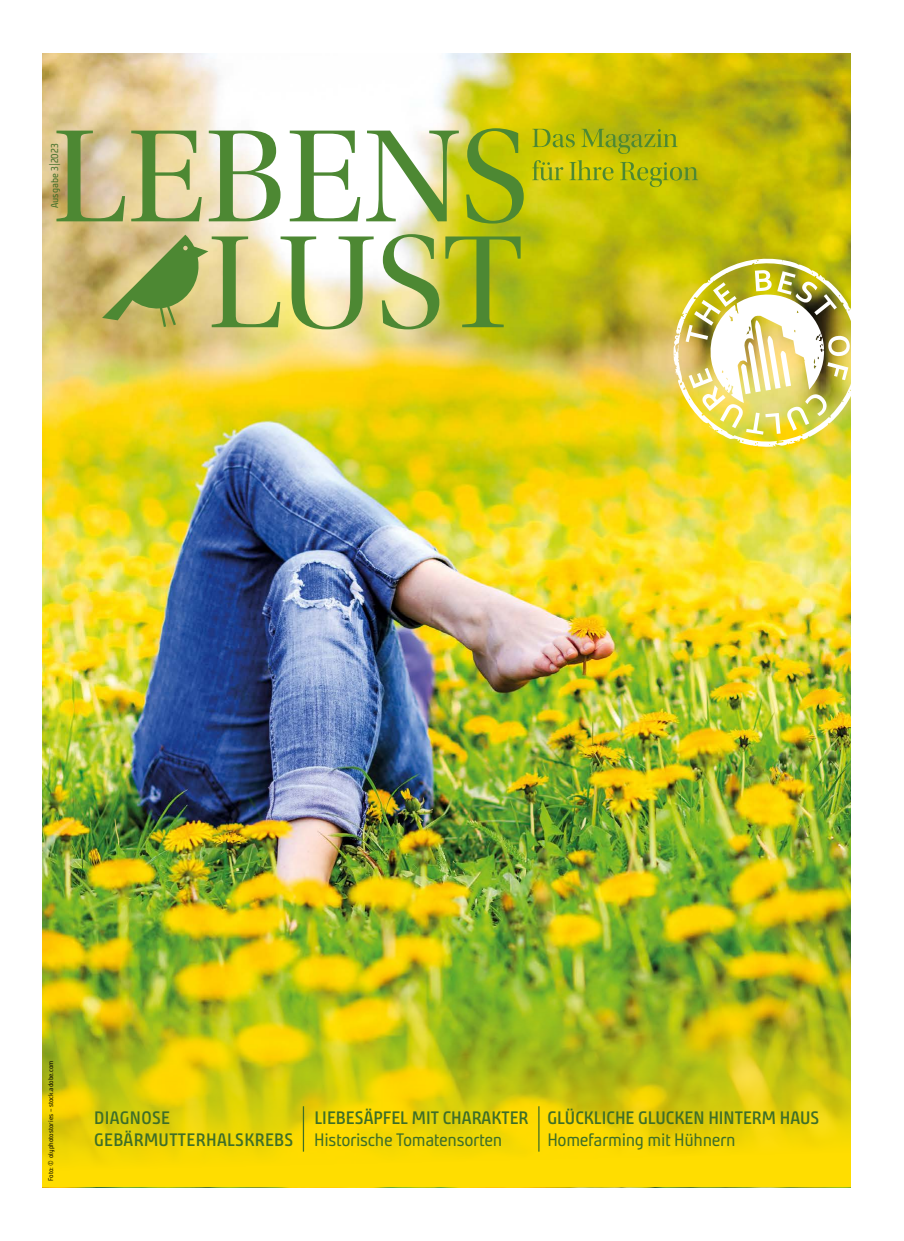
<style>
.page{position:relative;width:904px;height:1241px;background:#fff}
.page>*{position:absolute;margin:0;border:0;box-sizing:border-box;transform-origin:0 0}
.t1{font:700 18px "Bunday Clean Se";color:#3e6e28}
.t2{font:18px "Bunday Clean";letter-spacing:-.02em;color:#3e6e28}
.t3{font:700 18px/21.6px "Bunday Clean Se";letter-spacing:.02em;color:#3e6e28}
.t4{font:10px "Bunday Clean";color:#3e6e28}
.t5{font:6.88px "Bunday Clean";color:#000}
</style>
<div class="page">
<img style="left:43px;top:53px;width:807px;height:918px">
<svg style="left:43px;top:971px;width:807px;height:215px;background:#cfc70e"></svg>
<svg style="left:56px;top:128px;width:467px;height:95px"></svg>
<svg style="left:532px;top:160px;width:166px;height:27px;background:#b6bc0d"></svg>
<svg style="left:532px;top:129px;width:145px;height:25px;background:#a9b30e"></svg>
<img style="left:673px;top:256px;width:178px;height:191px">
<svg style="left:102px;top:234px;width:418px;height:95px;background:#b7c070"></svg>
<hr style="left:303px;top:1106px;width:1px;height:45px;background:#3e6e28">
<hr style="left:538px;top:1106px;width:1px;height:45px;background:#3e6e28">
<p class="t4" style="left:48px;top:208px;width:66px;rotate:-90deg">Ausgabe 3|2023</p>
<p class="t5" style="left:46px;top:1180px;width:122px;rotate:-90deg">Foto: © olyphotostories – stock.adobe.com</p>
<p class="t3" style="left:94px;top:1106px;width:201px">DIAGNOSE<br>GEBÄRMUTTERHALSKREBS</p>
<p class="t1" style="left:314px;top:1106px;width:215px">LIEBESÄPFEL MIT CHARAKTER</p>
<p class="t2" style="left:314px;top:1128px;width:189px">Historische Tomatensorten</p>
<p class="t1" style="left:547px;top:1106px;width:273px">GLÜCKLICHE GLUCKEN HINTERM HAUS</p>
<p class="t2" style="left:547px;top:1128px;width:190px">Homefarming mit Hühnern</p>
</div>
